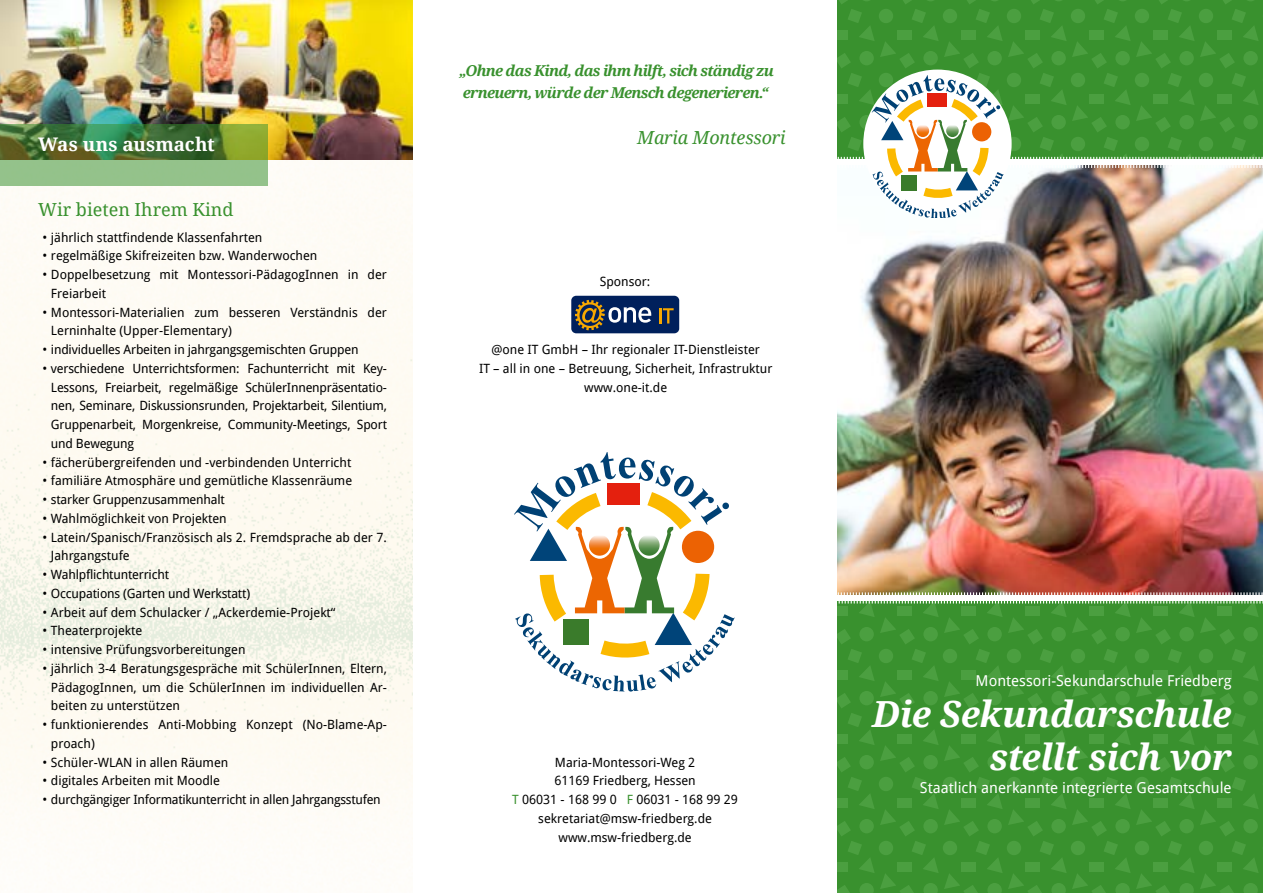
<style>
.page{position:relative;width:1263px;height:893px;background:#fff}
.page>*{position:absolute;margin:0;border:0;box-sizing:border-box;transform-origin:0 0}
.t1{font:italic 700 36px/43.2px "Droid Serif";letter-spacing:-.01em;color:#fff;text-align:right}
.t2{font:700 18.75px "Droid Serif";letter-spacing:.005em;color:#fff}
.t3{font:18px "Droid Serif";color:#39912e}
.t4{font:italic 18px "Droid Serif";letter-spacing:-.01em;color:#39912e}
.t5{font:15px "Droid Sans";color:#fff}
.t6{font:italic 700 15px/22.5px "Droid Serif";letter-spacing:-.05em;color:#39912e}
.t7{font:12.75px/18.8px "Droid Sans";color:#000}
.t8{font:12.75px "Droid Sans";letter-spacing:-.02em;color:#000}
.s1{color:#39912e}
</style>
<div class="page">
<img style="left:0;top:160px;width:412px;height:720px">
<div style="left:838px;top:0;width:425px;height:893px;background:linear-gradient(to right,#3e9533,#3d9432)"></div>
<img style="left:838px;top:217px;width:425px;height:374px">
<img style="left:837px;top:591px;width:426px;height:14px">
<svg style="left:837px;top:75px;width:426px;height:142px"></svg>
<svg style="left:514px;top:452px;width:221px;height:240px"></svg>
<img style="left:0;top:0;width:412px;height:160px">
<svg style="left:0;top:125px;width:268px;height:61px;background:#6c9859"></svg>
<div style="left:571px;top:296px;width:108px;height:37px;background:#00205c;border-radius:5px"></div>
<svg style="left:575px;top:300px;width:76px;height:30px"></svg>
<svg style="left:659px;top:308px;width:15px;height:15px"></svg>
<h2 class="t2" style="left:38px;top:134px;width:178px">Was uns ausmacht</h2>
<h3 class="t3" style="left:38px;top:199px;width:197px">Wir bieten Ihrem Kind</h3>
<p class="t7" style="left:42px;top:228px;width:222px">• jährlich stattfindende Klassenfahrten</p>
<p class="t7" style="left:42px;top:246px;width:277px">• regelmäßige Skifreizeiten bzw. Wanderwochen</p>
<p class="t7" style="left:51px;top:265px;width:337px;text-indent:-9px">• Doppelbesetzung mit Montessori-PädagogInnen in der<br>Freiarbeit</p>
<p class="t7" style="left:51px;top:303px;width:337px;text-indent:-9px">• Montessori-Materialien zum besseren Verständnis der<br>Lerninhalte (Upper-Elementary)</p>
<p class="t7" style="left:42px;top:340px;width:318px">• individuelles Arbeiten in jahrgangsgemischten Gruppen</p>
<p class="t7" style="left:51px;top:359px;width:338px;text-align:justify;text-indent:-9px">• verschiedene Unterrichtsformen: Fachunterricht mit Key-Lessons, Freiarbeit, regelmäßige SchülerInnenpräsentatio&shy;nen, Seminare, Diskussionsrunden, Projektarbeit, Silentium, Gruppenarbeit, Morgenkreise, Community-Meetings, Sport und Bewegung</p>
<p class="t7" style="left:42px;top:453px;width:310px">• fächerübergreifenden und -verbindenden Unterricht</p>
<p class="t7" style="left:42px;top:472px;width:311px">• familiäre Atmosphäre und gemütliche Klassenräume</p>
<p class="t7" style="left:42px;top:490px;width:184px">• starker Gruppenzusammenhalt</p>
<p class="t7" style="left:42px;top:509px;width:186px">• Wahlmöglichkeit von Projekten</p>
<p class="t7" style="left:51px;top:528px;width:337px;text-indent:-9px">• Latein/Spanisch/Französisch als 2. Fremdsprache ab der 7.<br>Jahrgangstufe</p>
<p class="t7" style="left:42px;top:565px;width:128px">• Wahlpflichtunterricht</p>
<p class="t7" style="left:42px;top:584px;width:209px">• Occupations (Garten und Werkstatt)</p>
<p class="t7" style="left:42px;top:603px;width:295px">• Arbeit auf dem Schulacker / „Ackerdemie-Projekt“</p>
<p class="t7" style="left:42px;top:622px;width:101px">• Theaterprojekte</p>
<p class="t7" style="left:42px;top:640px;width:205px">• intensive Prüfungsvorbereitungen</p>
<p class="t7" style="left:51px;top:659px;width:338px;text-align:justify;text-indent:-9px">• jährlich 3-4 Beratungsgespräche mit SchülerInnen, Eltern, PädagogInnen, um die SchülerInnen im individuellen Ar&shy;beiten zu unterstützen</p>
<p class="t7" style="left:51px;top:715px;width:337px;text-indent:-9px">• funktionierendes Anti-Mobbing Konzept (No-Blame-Ap&shy;proach)</p>
<p class="t7" style="left:42px;top:753px;width:187px">• Schüler-WLAN in allen Räumen</p>
<p class="t7" style="left:42px;top:772px;width:179px">• digitales Arbeiten mit Moodle</p>
<p class="t8" style="left:42px;top:792px;width:340px">• durchgängiger Informatikunterricht in allen Jahrgangsstufen</p>
<p class="t6" style="left:459px;top:59px;width:316px">„Ohne das Kind, das ihm hilft, sich ständig zu erneuern, würde der Mensch degenerieren.“</p>
<h3 class="t4" style="left:637px;top:127px;width:150px">Maria Montessori</h3>
<p class="t7" style="left:600px;top:273px;width:52px">Sponsor:</p>
<p class="t7" style="left:479px;top:340px;width:295px;text-align:center">@one IT GmbH – Ihr regionaler IT-Dienstleister<br>IT – all in one – Betreuung, Sicherheit, Infrastruktur www.one-it.de</p>
<p class="t7" style="left:512px;top:753px;width:227px;text-align:center">Maria-Montessori-Weg 2<br>61169 Friedberg, Hessen<br><span class="s1">T</span> 06031 - 168 99 0 <span class="s1">F</span> 06031 - 168 99 29 sekretariat@msw-friedberg.de www.msw-friedberg.de</p>
<p class="t5" style="left:976px;top:672px;width:257px">Montessori-Sekundarschule Friedberg</p>
<h1 class="t1" style="left:872px;top:693px;width:361px">Die Sekundarschule stellt sich vor</h1>
<p class="t5" style="left:920px;top:779px;width:313px">Staatlich anerkannte integrierte Gesamtschule</p>
</div>
